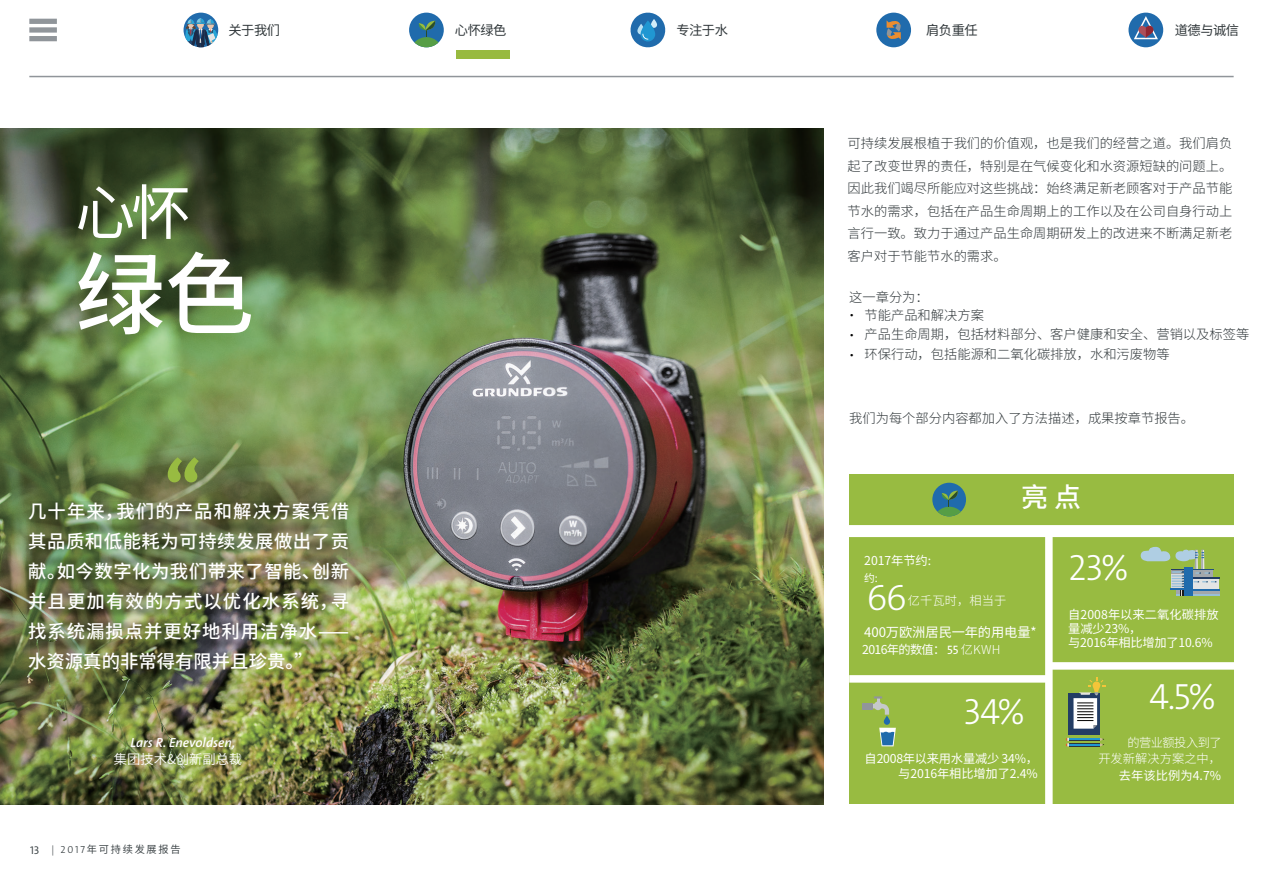
<style>
.page{position:relative;width:1263px;height:893px;background:#fff}
.page>*{position:absolute;margin:0;border:0;box-sizing:border-box;transform-origin:0 0}
.t1{font:500 90px "Source Han Sans CN";color:#fff}
.t2{font:70.35px "Grundfos The Sans V2 OT 8 XB";color:#98bb41}
.t3{font:60px "Source Han Sans CN";color:#fff}
.t4{font:36.75px "Grundfos The Sans V2 OT 3 L";color:#fff}
.t5{font:500 27px "Source Han Sans CN";color:#fff}
.t6{font:500 18.3px/30px "Source Han Sans CN";letter-spacing:.05em;color:#fff;text-align:justify}
.t7{font:300 13.2px/22.5px "Source Han Sans CN";color:#30373a;text-align:justify}
.t8{font:13.2px "Source Han Sans CN";letter-spacing:-.035em;color:#30373a}
.t9{font:13.2px "Grundfos The Sans V2 OT 6 SB Italic";color:#fff}
.t10{font:13.2px "Source Han Sans CN";letter-spacing:-.01em;color:#fff}
.t11{font:13.2px "Source Han Sans CN";color:#fff}
.t12{font:12.9px "Grundfos The Sans V2 OT 2 XL";color:#030303}
.t13{font:12.3px/14.2px "Source Han Sans CN";letter-spacing:-.01em;color:#fff}
.t14{font:300 12.3px/16.4px "Source Han Sans CN";letter-spacing:.005em;color:#fff;text-align:right}
.t15{font:12.3px "Source Han Sans CN";letter-spacing:-.055em;color:#fff}
.t16{font:11.25px "Grundfos The Sans V2 OT 4 SL";color:#30383b}
.t17{font:10.8px "Source Han Sans CN";color:#fff}
.t18{font:10.2px "Source Han Sans CN";letter-spacing:.175em;color:#30383b}
.s1{font-family:"Grundfos The Sans V2 OT 3 L"}
.s2{font-family:"Grundfos The Sans V2 OT 3 L";font-size:10.2px}
.s3{font-family:"Grundfos The Sans V2 OT 2 XL";font-weight:400;font-size:12.9px;color:#030303}
.s4{font-family:"Grundfos The Sans V2 OT 5 R"}
.s5{font-weight:300}
</style>
<div class="page">
<div style="left:29px;top:19px;width:28px;height:5px;background:#90959a"></div>
<div style="left:29px;top:27px;width:28px;height:6px;background:#90959a"></div>
<div style="left:29px;top:36px;width:28px;height:5px;background:#90959a"></div>
<svg style="left:630px;top:12px;width:36px;height:36px"></svg>
<div style="left:184px;top:13px;width:34px;height:34px;background:#206bac;border-radius:50%"></div>
<svg style="left:185px;top:18px;width:33px;height:29px"></svg>
<div style="left:1128px;top:13px;width:35px;height:34px;background:#206bac;border-radius:50%"></div>
<svg style="left:1133px;top:14px;width:26px;height:26px"></svg>
<hr style="left:29px;top:76px;width:1204px;height:1px;background:#90959a">
<div style="left:409px;top:13px;width:35px;height:34px;background:#206bac;border-radius:50%"></div>
<svg style="left:410px;top:21px;width:33px;height:26px"></svg>
<div style="left:876px;top:13px;width:35px;height:34px;background:#206bac;border-radius:50%"></div>
<svg style="left:886px;top:20px;width:15px;height:20px"></svg>
<div style="left:456px;top:51px;width:54px;height:8px;background:#98ba3f"></div>
<img style="left:0;top:128px;width:824px;height:677px">
<img style="left:30px;top:502px;width:317px;height:202px">
<div style="left:849px;top:474px;width:384px;height:330px;background:#98bb41"></div>
<div style="left:1049px;top:662px;width:188px;height:8px;background:#fff"></div>
<div style="left:849px;top:675px;width:200px;height:8px;background:#fff"></div>
<div style="left:842px;top:525px;width:395px;height:12px;background:#fff"></div>
<div style="left:1045px;top:533px;width:8px;height:360px;background:#fff"></div>
<div style="left:932px;top:483px;width:34px;height:33px;background:#206bac;border-radius:50%"></div>
<svg style="left:933px;top:491px;width:32px;height:25px"></svg>
<svg style="left:1216px;top:578px;width:2px;height:11px"></svg>
<div style="left:1189px;top:589px;width:31px;height:5px;background:#a2a7ab"></div>
<hr style="left:1189px;top:589px;width:31px;height:2px;background:#206bac">
<hr style="left:1189px;top:594px;width:31px;height:2px;background:#97bfd9">
<hr style="left:1189px;top:577px;width:31px;height:1px;background:#233d64">
<svg style="left:1141px;top:547px;width:75px;height:49px"></svg>
<div style="left:1184px;top:567px;width:8px;height:29px;background:#206bac"></div>
<hr style="left:1069px;top:738px;width:31px;height:1px;background:#30383b">
<hr style="left:1069px;top:739px;width:31px;height:1px;background:#2097d2">
<hr style="left:1069px;top:740px;width:31px;height:1px;background:#30383b">
<hr style="left:1069px;top:743px;width:31px;height:1px;background:#30383b">
<svg style="left:1066px;top:738px;width:3px;height:8px"></svg>
<svg style="left:1100px;top:738px;width:4px;height:8px"></svg>
<hr style="left:1069px;top:744px;width:31px;height:2px;background:#2097d2">
<hr style="left:1069px;top:746px;width:31px;height:1px;background:#30383b">
<div style="left:1068px;top:693px;width:32px;height:42px;background:#233d64"></div>
<svg style="left:1073px;top:677px;width:32px;height:52px"></svg>
<svg style="left:879px;top:728px;width:17px;height:18px"></svg>
<svg style="left:873px;top:696px;width:16px;height:19px"></svg>
<div style="left:862px;top:703px;width:11px;height:7px;background:#91959a"></div>
<div style="left:884px;top:716px;width:6px;height:9px;background:#206bac;border-radius:3px"></div>
<p class="t8" style="left:228px;top:22px;width:53px">关于我们</p>
<p class="t8" style="left:455px;top:22px;width:53px">心怀绿色</p>
<p class="t8" style="left:676px;top:22px;width:53px">专注于水</p>
<p class="t8" style="left:926px;top:22px;width:53px">肩负重任</p>
<p class="t8" style="left:1175px;top:22px;width:66px">道德与诚信</p>
<h3 class="t3" style="left:75px;top:179px;width:117px">心怀</h3>
<h1 class="t1" style="left:75px;top:244px;width:181px">绿色</h1>
<h2 class="t2" style="left:165px;top:442px;width:38px">“</h2>
<h3 class="t6" style="left:28px;top:496px;width:322px">几十年来，我们的产品和解决方案凭借其品质和低能耗为可持续发展做出了贡献。如今数字化为我们带来了智能、创新并且更加有效的方式以优化水系统，寻找系统漏损点并更好地利用洁净水⸺水资源真的非常得有限并且珍贵。”</h3>
<p class="t9" style="left:130px;top:734px;width:106px">Lars R. Enevoldsen,</p>
<p class="t11" style="left:114px;top:752px;width:130px">集团技术&amp;创新副总裁</p>
<p class="t18" style="left:61px;top:844px;width:122px"><span class="s1">2017</span>年可持续发展报告</p>
<p class="t16" style="left:30px;top:843px;width:26px">13 <span class="s2">|</span></p>
<p class="t7" style="left:847px;top:132px;width:386px">可持续发展根植于我们的价值观，也是我们的经营之道。我们肩负起了改变世界的责任，特别是在气候变化和水资源短缺的问题上。因此我们竭尽所能应对这些挑战：始终满足新老顾客对于产品节能节水的需求，包括在产品生命周期上的工作以及在公司自身行动上言行一致。致力于通过产品生命周期研发上的改进来不断满足新老客户对于节能节水的需求。</p>
<p class="t7" style="left:849px;top:286px;width:81px">这一章分为：</p>
<p class="t12" style="left:849px;top:306px;width:7px">•</p>
<p class="t7" style="left:849px;top:323px;width:402px"><span class="s3">•</span> 产品生命周期，包括材料部分、客户健康和安全、营销以及标签等</p>
<p class="t7" style="left:864px;top:304px;width:121px">节能产品和解决方案</p>
<p class="t7" style="left:849px;top:343px;width:322px"><span class="s3">•</span> 环保行动，包括能源和二氧化碳排放，水和污废物等</p>
<p class="t7" style="left:849px;top:407px;width:346px">我们为每个部分内容都加入了方法描述，成果按章节报告。</p>
<h3 class="t5" style="left:1021px;top:482px;width:62px">亮点</h3>
<p class="t13" style="left:864px;top:554px;width:68px">2017年节约:</p>
<p class="t14" style="left:908px;top:593px;width:100px">亿千瓦时，相当于</p>
<p class="t10" style="left:864px;top:625px;width:174px">400万欧洲居民一年的用电量*</p>
<p class="t15" style="left:862px;top:643px;width:140px">2016年的数值： <span class="s4">55</span> <span class="s5">亿KWH</span></p>
<p class="t17" style="left:864px;top:572px;width:15px">约:</p>
<h3 class="t4" style="left:866px;top:574px;width:42px">66</h3>
<h3 class="t4" style="left:963px;top:687px;width:63px">34%</h3>
<p class="t13" style="left:865px;top:752px;width:175px;text-align:right">自2008年以来用水量减少 34%，与2016年相比增加了2.4%</p>
<h3 class="t4" style="left:1068px;top:544px;width:62px">23%</h3>
<p class="t13" style="left:1068px;top:607px;width:152px">自2008年以来二氧化碳排放量减少23%，<br>与2016年相比增加了10.6%</p>
<h3 class="t4" style="left:1149px;top:673px;width:68px">4.5%</h3>
<p class="t14" style="left:1098px;top:734px;width:125px">的营业额投入到了<br>开发新解决方案之中，</p>
<p class="t13" style="left:1119px;top:768px;width:104px">去年该比例为4.7%</p>
</div>
